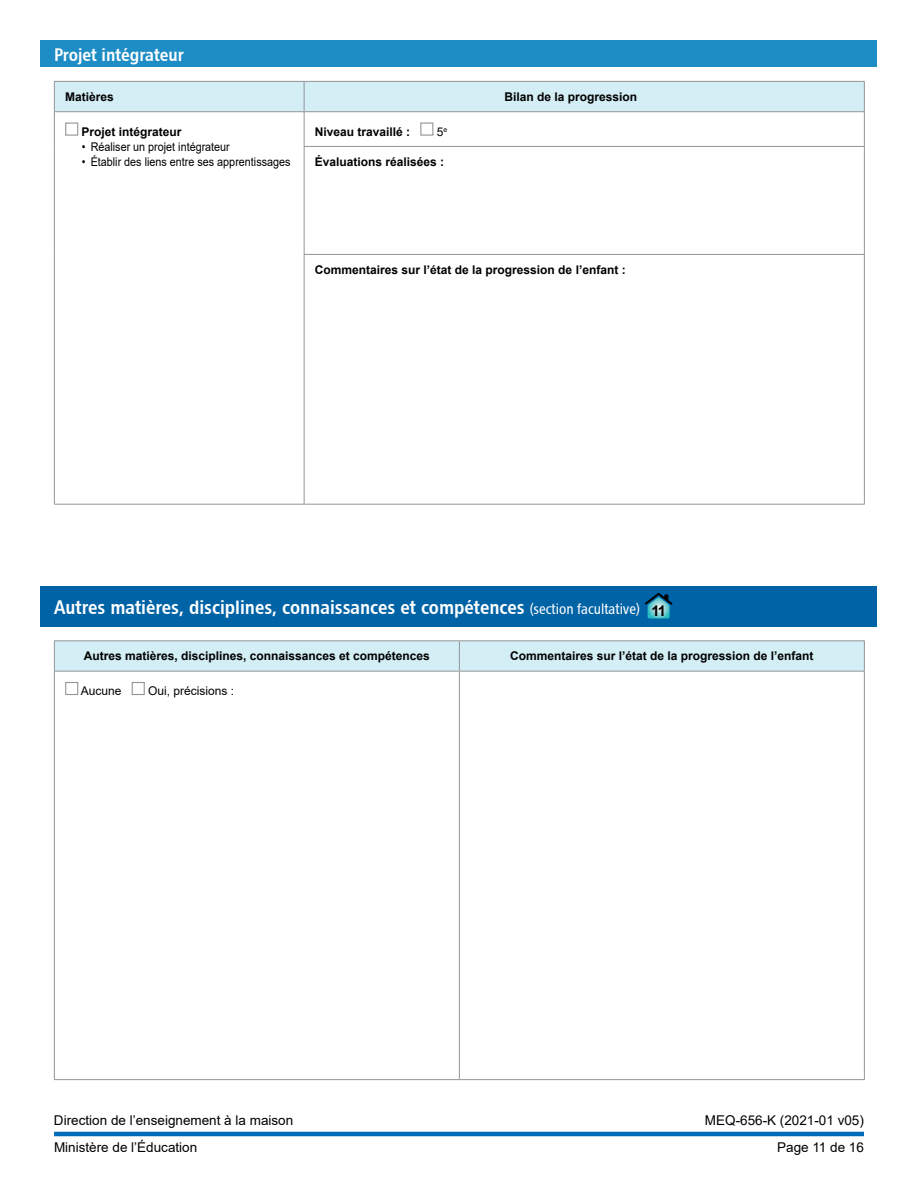
<style>
.page{position:relative;width:918px;height:1188px;background:#fff}
.page>*{position:absolute;margin:0;border:0;box-sizing:border-box;transform-origin:0 0}
.t1{font:19.5px "Chaloult Cond Demi Gras Normal";color:#fff}
.t2{font:18px "Chaloult Cond Demi Gras Normal";color:#fff}
.t3{font:700 14.7px "Arial";color:#000}
.t4{font:13.5px "Arial";color:#000}
.t5{font:700 12px "Arial";color:#000}
.t6{font:12px "Arial";color:#000;scale:.9 1}
.t7{font:12px "Arial";color:#000}
.s1{font-family:"Chaloult Cond Normal";font-size:15px}
</style>
<div class="page">
<hr style="left:54px;top:1132px;width:810px;height:4px;background:#006bb7">
<div style="left:40px;top:40px;width:838px;height:28px;background:#1f8dc5"></div>
<div style="left:54px;top:81px;width:811px;height:30px;background:#d3eef5"></div>
<hr style="left:54px;top:111px;width:250px;height:1px;background:#939598">
<hr style="left:54px;top:112px;width:1px;height:34px;background:#939598">
<hr style="left:304px;top:111px;width:561px;height:1px;background:#939598">
<hr style="left:304px;top:112px;width:1px;height:34px;background:#939598">
<hr style="left:864px;top:112px;width:1px;height:34px;background:#939598">
<hr style="left:54px;top:146px;width:1px;height:108px;background:#939598">
<hr style="left:304px;top:146px;width:561px;height:1px;background:#939598">
<hr style="left:304px;top:147px;width:1px;height:107px;background:#939598">
<hr style="left:864px;top:147px;width:1px;height:107px;background:#939598">
<hr style="left:54px;top:254px;width:1px;height:250px;background:#939598">
<hr style="left:304px;top:254px;width:561px;height:1px;background:#939598">
<hr style="left:304px;top:255px;width:1px;height:249px;background:#939598">
<hr style="left:864px;top:255px;width:1px;height:249px;background:#939598">
<hr style="left:54px;top:504px;width:250px;height:1px;background:#939598">
<hr style="left:304px;top:504px;width:561px;height:1px;background:#939598">
<div style="left:65px;top:123px;width:13px;height:13px;border:1px solid #939598"></div>
<div style="left:420px;top:123px;width:13px;height:13px;border:1px solid #939598"></div>
<div style="left:40px;top:586px;width:838px;height:41px;background:#0063a6"></div>
<div style="left:55px;top:641px;width:809px;height:30px;background:#d3eef5"></div>
<hr style="left:54px;top:640px;width:405px;height:1px;background:#939598">
<hr style="left:54px;top:641px;width:1px;height:30px;background:#939598">
<hr style="left:459px;top:640px;width:406px;height:1px;background:#939598">
<hr style="left:459px;top:641px;width:1px;height:30px;background:#939598">
<hr style="left:864px;top:641px;width:1px;height:30px;background:#939598">
<hr style="left:54px;top:671px;width:405px;height:1px;background:#939598">
<hr style="left:54px;top:672px;width:1px;height:407px;background:#939598">
<hr style="left:459px;top:671px;width:406px;height:1px;background:#939598">
<hr style="left:459px;top:672px;width:1px;height:407px;background:#939598">
<hr style="left:864px;top:672px;width:1px;height:407px;background:#939598">
<hr style="left:54px;top:1079px;width:405px;height:1px;background:#939598">
<hr style="left:459px;top:1079px;width:406px;height:1px;background:#939598">
<div style="left:65px;top:682px;width:13px;height:13px;border:1px solid #939598"></div>
<div style="left:132px;top:682px;width:13px;height:13px;border:1px solid #939598"></div>
<svg style="left:645px;top:593px;width:27px;height:25px"></svg>
<h3 class="t2" style="left:54px;top:43px;width:131px">Projet intégrateur</h3>
<h4 class="t5" style="left:65px;top:88px;width:50px">Matières</h4>
<h4 class="t5" style="left:505px;top:88px;width:134px">Bilan de la progression</h4>
<p class="t5" style="left:82px;top:123px;width:102px">Projet intégrateur</p>
<p class="t6" style="left:82px;top:138px;width:166px">• Réaliser un projet intégrateur</p>
<p class="t6" style="left:82px;top:154px;width:234px">• Établir des liens entre ses apprentissages</p>
<p class="t5" style="left:315px;top:123px;width:97px">Niveau travaillé :</p>
<p class="t7" style="left:437px;top:123px;width:12px">5<sup>e</sup></p>
<p class="t5" style="left:315px;top:153px;width:131px">Évaluations réalisées :</p>
<p class="t5" style="left:315px;top:261px;width:312px">Commentaires sur l’état de la progression de l’enfant :</p>
<h2 class="t1" style="left:54px;top:595px;width:588px">Autres matières, disciplines, connaissances et compétences <span class="s1">(section facultative)</span></h2>
<h3 class="t5" style="left:84px;top:648px;width:348px">Autres matières, disciplines, connaissances et compétences</h3>
<h3 class="t5" style="left:510px;top:648px;width:305px">Commentaires sur l’état de la progression de l’enfant</h3>
<p class="t7" style="left:81px;top:683px;width:42px">Aucune</p>
<p class="t7" style="left:148px;top:683px;width:88px">Oui, précisions :</p>
<p class="t3" style="left:652px;top:600px;width:16px">11</p>
<p class="t4" style="left:54px;top:1111px;width:241px">Direction de l’enseignement à la maison</p>
<p class="t4" style="left:705px;top:1111px;width:161px">MEQ-656-K (2021-01 v05)</p>
<p class="t4" style="left:54px;top:1138px;width:145px">Ministère de l’Éducation</p>
<p class="t4" style="left:777px;top:1138px;width:88px">Page 11 de 16</p>
</div>
